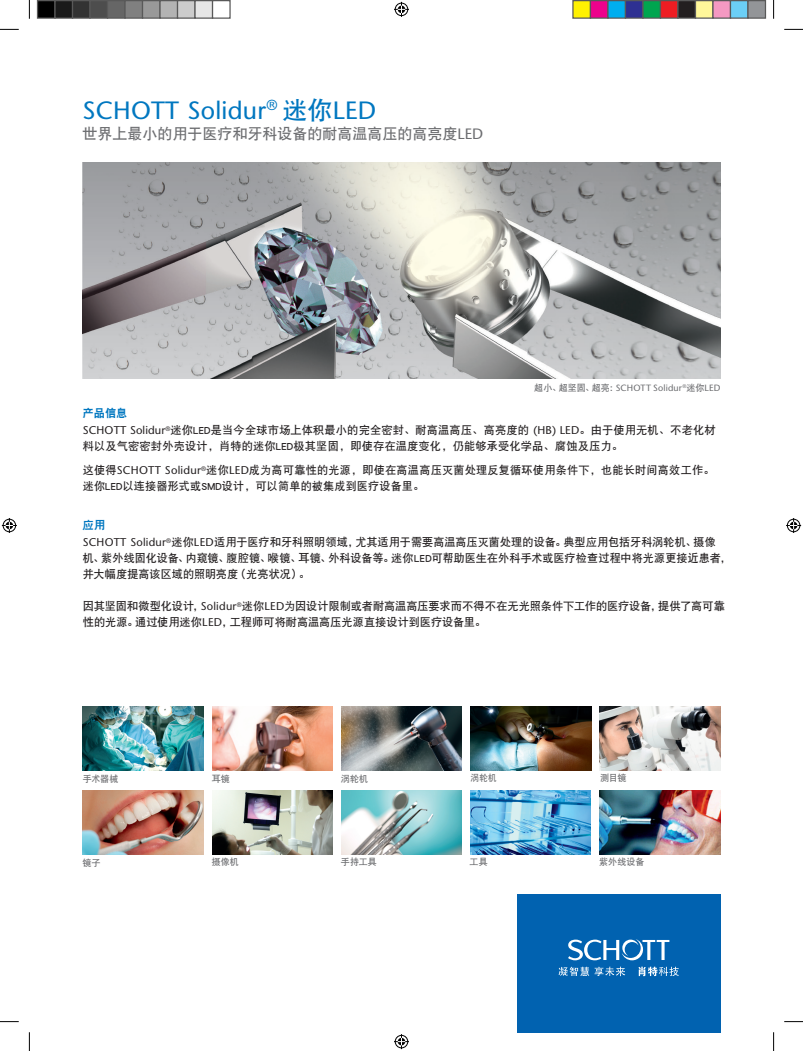
<style>
.page{position:relative;width:803px;height:1051px;background:#fff}
.page>*{position:absolute;margin:0;border:0;box-sizing:border-box;transform-origin:0 0}
.t1{font:500 25px "Stone Sans Std";letter-spacing:.01em;color:#0077c0}
.t2{font:15px "DFP Hei W7";color:#6c6d70}
.t3{font:11.25px/16px "DFP Hei W7";letter-spacing:.01em;color:#231f20}
.t4{font:11.25px/16px "DFP Hei W7";letter-spacing:-.01em;color:#231f20}
.t5{font:11.25px "DFP Hei W9";letter-spacing:.005em;color:#0077c0}
.t6{font:500 9px "Stone Sans Std";letter-spacing:.015em;color:#6c6d70}
.t7{font:9px "DFP Hei W7";letter-spacing:.01em;color:#6c6d70}
.t8{font:9px "DFP Hei W7";letter-spacing:.01em;color:#6c6d70;scale:.95 1}
.s1{font-family:"DFP Hei W7";font-weight:400}
.s2{font-family:"Stone Sans Std";font-weight:500}
</style>
<div class="page">
<img style="left:83px;top:706px;width:120px;height:64px">
<img style="left:471px;top:706px;width:120px;height:64px">
<img style="left:212px;top:791px;width:121px;height:64px">
<img style="left:212px;top:706px;width:121px;height:64px">
<img style="left:600px;top:706px;width:120px;height:64px">
<img style="left:341px;top:791px;width:120px;height:64px">
<img style="left:470px;top:791px;width:121px;height:64px">
<img style="left:341px;top:706px;width:121px;height:64px">
<img style="left:83px;top:791px;width:120px;height:64px">
<img style="left:600px;top:791px;width:120px;height:64px">
<img style="left:83px;top:162px;width:637px;height:216px">
<div style="left:517px;top:894px;width:203px;height:138px;background:#0162b0"></div>
<svg style="left:558px;top:967px;width:67px;height:9px"></svg>
<svg style="left:638px;top:967px;width:41px;height:9px"></svg>
<svg style="left:568px;top:939px;width:101px;height:21px"></svg>
<svg style="left:0;top:29px;width:19px;height:1px"></svg>
<svg style="left:784px;top:29px;width:19px;height:1px"></svg>
<svg style="left:0;top:1021px;width:19px;height:1px"></svg>
<svg style="left:784px;top:1021px;width:19px;height:1px"></svg>
<svg style="left:29px;top:0;width:1px;height:19px"></svg>
<svg style="left:29px;top:1032px;width:1px;height:19px"></svg>
<svg style="left:773px;top:0;width:1px;height:19px"></svg>
<svg style="left:773px;top:1032px;width:1px;height:19px"></svg>
<svg style="left:394px;top:2px;width:15px;height:15px"></svg>
<svg style="left:394px;top:1034px;width:15px;height:15px"></svg>
<svg style="left:2px;top:518px;width:15px;height:15px"></svg>
<svg style="left:786px;top:518px;width:15px;height:15px"></svg>
<div style="left:38px;top:1px;width:17px;height:17px;background:#000"></div>
<div style="left:37px;top:0;width:19px;height:19px;border:1px solid #595959"></div>
<div style="left:55px;top:1px;width:18px;height:17px;background:#1a1a1a"></div>
<div style="left:54px;top:0;width:19px;height:19px;border:1px solid #595959"></div>
<div style="left:73px;top:1px;width:17px;height:17px;background:#333"></div>
<div style="left:72px;top:0;width:19px;height:19px;border:1px solid #595959"></div>
<div style="left:90px;top:1px;width:18px;height:17px;background:#4d4d4d"></div>
<div style="left:89px;top:0;width:19px;height:19px;border:1px solid #595959"></div>
<div style="left:108px;top:1px;width:17px;height:17px;background:#666"></div>
<div style="left:107px;top:0;width:19px;height:19px;border:1px solid #595959"></div>
<div style="left:125px;top:1px;width:18px;height:17px;background:#808080"></div>
<div style="left:124px;top:0;width:19px;height:19px;border:1px solid #595959"></div>
<div style="left:143px;top:1px;width:17px;height:17px;background:#999"></div>
<div style="left:142px;top:0;width:19px;height:19px;border:1px solid #595959"></div>
<div style="left:160px;top:1px;width:18px;height:17px;background:#b3b3b3"></div>
<div style="left:159px;top:0;width:19px;height:19px;border:1px solid #595959"></div>
<div style="left:178px;top:1px;width:17px;height:17px;background:#ccc"></div>
<div style="left:177px;top:0;width:19px;height:19px;border:1px solid #595959"></div>
<div style="left:195px;top:1px;width:18px;height:17px;background:#e6e6e6"></div>
<div style="left:194px;top:0;width:19px;height:19px;border:1px solid #595959"></div>
<div style="left:212px;top:0;width:19px;height:19px;border:1px solid #595959"></div>
<div style="left:573px;top:1px;width:17px;height:17px;background:#fff101"></div>
<div style="left:572px;top:0;width:19px;height:19px;border:1px solid #595959"></div>
<div style="left:590px;top:1px;width:18px;height:17px;background:#ed028c"></div>
<div style="left:590px;top:0;width:18px;height:19px;border:1px solid #595959"></div>
<div style="left:608px;top:1px;width:17px;height:17px;background:#00aeef"></div>
<div style="left:607px;top:0;width:19px;height:19px;border:1px solid #595959"></div>
<div style="left:625px;top:1px;width:18px;height:17px;background:#2e3092"></div>
<div style="left:625px;top:0;width:18px;height:19px;border:1px solid #595959"></div>
<div style="left:643px;top:1px;width:17px;height:17px;background:#00a54f"></div>
<div style="left:642px;top:0;width:19px;height:19px;border:1px solid #595959"></div>
<div style="left:660px;top:1px;width:18px;height:17px;background:#ee1d23"></div>
<div style="left:660px;top:0;width:18px;height:19px;border:1px solid #595959"></div>
<div style="left:678px;top:1px;width:17px;height:17px;background:#231f20"></div>
<div style="left:677px;top:0;width:19px;height:19px;border:1px solid #595959"></div>
<div style="left:695px;top:1px;width:18px;height:17px;background:#fff79a"></div>
<div style="left:695px;top:0;width:18px;height:19px;border:1px solid #595959"></div>
<div style="left:713px;top:1px;width:17px;height:17px;background:#f499c2"></div>
<div style="left:712px;top:0;width:19px;height:19px;border:1px solid #595959"></div>
<div style="left:730px;top:1px;width:18px;height:17px;background:#6bcff6"></div>
<div style="left:730px;top:0;width:18px;height:19px;border:1px solid #595959"></div>
<div style="left:748px;top:1px;width:17px;height:17px;background:#939598"></div>
<div style="left:747px;top:0;width:19px;height:19px;border:1px solid #595959"></div>
<h1 class="t1" style="left:83px;top:95px;width:295px">SCHOTT Solidur<sup>®</sup> <span class="s1">迷你</span>LED</h1>
<h2 class="t2" style="left:83px;top:125px;width:402px">世界上最小的用于医疗和牙科设备的耐高温高压的高亮度<span class="s2">LED</span></h2>
<p class="t5" style="left:83px;top:407px;width:46px">产品信息</p>
<p class="t6" style="left:534px;top:383px;width:188px"><span class="s1">超小、超坚固、超亮：</span>SCHOTT Solidur<sup>®</sup><span class="s1">迷你</span>LED</p>
<p class="t3" style="left:83px;top:422px;width:634px"><span class="s2">SCHOTT Solidur</span><sup>®</sup>迷你LED是当今全球市场上体积最小的完全密封、耐高温高压、高亮度的 <span class="s2">(HB) LED</span>。由于使用无机、不老化材料以及气密密封外壳设计，肖特的迷你LED极其坚固，即使存在温度变化，仍能够承受化学品、腐蚀及压力。</p>
<p class="t3" style="left:83px;top:462px;width:633px">这使得<span class="s2">SCHOTT Solidur</span><sup>®</sup>迷你<span class="s2">LED</span>成为高可靠性的光源，即使在高温高压灭菌处理反复循环使用条件下，也能长时间高效工作。迷你LED以连接器形式或SMD设计，可以简单的被集成到医疗设备里。</p>
<p class="t5" style="left:83px;top:519px;width:24px">应用</p>
<p class="t3" style="left:83px;top:534px;width:650px"><span class="s2">SCHOTT Solidur</span><sup>®</sup>迷你<span class="s2">LED</span>适用于医疗和牙科照明领域，尤其适用于需要高温高压灭菌处理的设备。典型应用包括牙科涡轮机、摄像<br>机、紫外线固化设备、内窥镜、腹腔镜、喉镜、耳镜、外科设备等。迷你LED可帮助医生在外科手术或医疗检查过程中将光源更接近患者，并大幅度提高该区域的照明亮度（光亮状况）。</p>
<p class="t4" style="left:83px;top:598px;width:644px">因其坚固和微型化设计，<span class="s2">Solidur</span><sup>®</sup>迷你<span class="s2">LED</span>为因设计限制或者耐高温高压要求而不得不在无光照条件下工作的医疗设备，提供了高可靠性的光源。通过使用迷你<span class="s2">LED</span>，工程师可将耐高温高压光源直接设计到医疗设备里。</p>
<p class="t7" style="left:212px;top:774px;width:20px">耳镜</p>
<p class="t7" style="left:600px;top:773px;width:28px">测目镜</p>
<p class="t7" style="left:83px;top:774px;width:37px">手术器械</p>
<p class="t8" style="left:471px;top:773px;width:29px">涡轮机</p>
<p class="t7" style="left:341px;top:774px;width:29px">涡轮机</p>
<p class="t7" style="left:341px;top:857px;width:38px">手持工具</p>
<p class="t7" style="left:83px;top:858px;width:19px">镜子</p>
<p class="t7" style="left:469px;top:857px;width:20px">工具</p>
<p class="t7" style="left:599px;top:857px;width:47px">紫外线设备</p>
<p class="t7" style="left:212px;top:857px;width:29px">摄像机</p>
</div>
